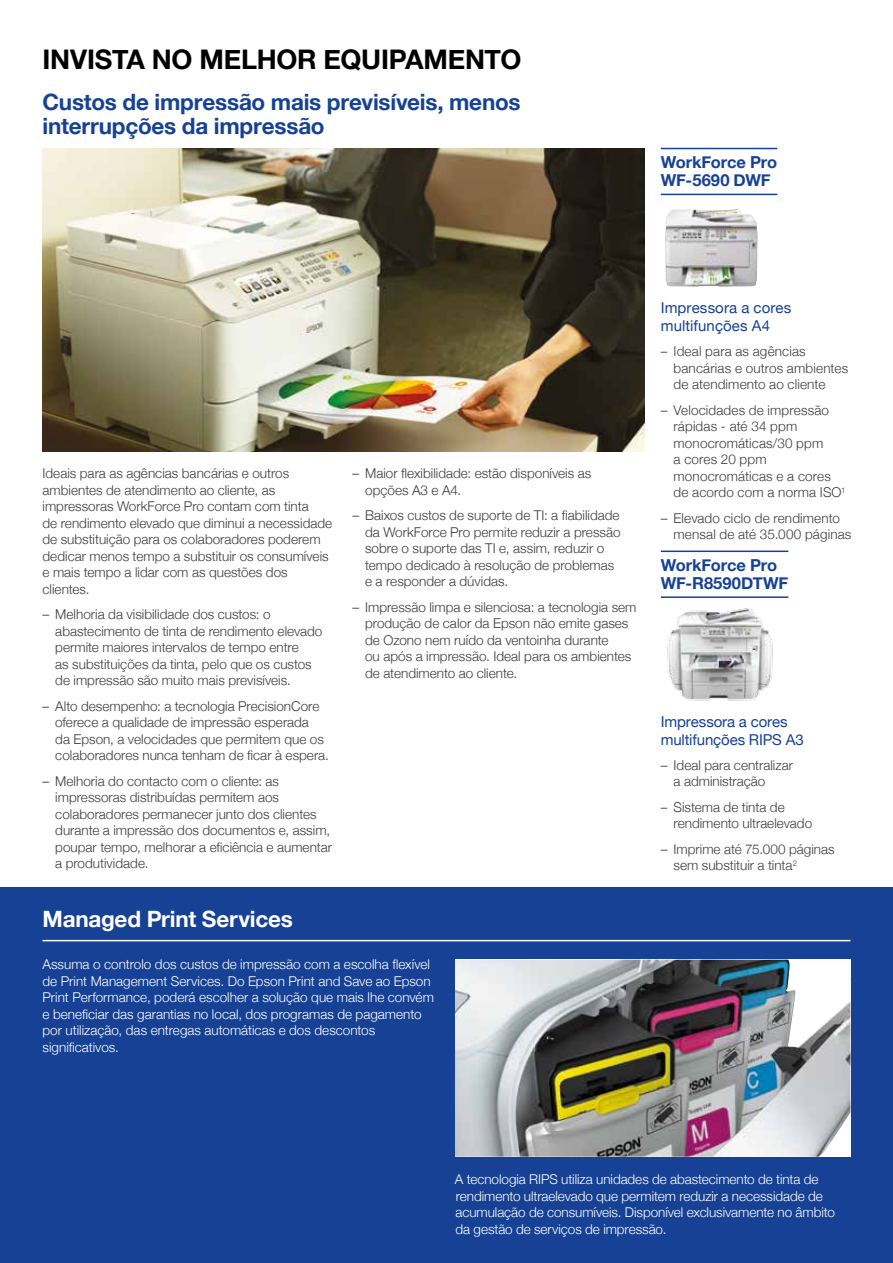
<style>
.page{position:relative;width:893px;height:1263px;background:#fff}
.page>*{position:absolute;margin:0;border:0;box-sizing:border-box;transform-origin:0 0}
.t1{font:700 27px "Helvetica Neue";letter-spacing:-.01em;color:#000}
.t2{font:700 22.5px/24px "Helvetica Neue";letter-spacing:-.01em;color:#164194}
.t3{font:700 22.5px "Helvetica Neue";letter-spacing:-.01em;color:#fff}
.t4{font:700 16.5px/18px "Helvetica Neue";letter-spacing:-.005em;color:#164194}
.t5{font:15px/18px "Helvetica Neue";color:#164194}
.t6{font:300 13.5px/16.5px "Helvetica Neue";color:#3c3c3b}
.t7{font:300 13.5px/16.5px "Helvetica Neue";color:#fff}
</style>
<div class="page">
<div style="left:0;top:888px;width:893px;height:375px;background:#164194"></div>
<hr style="left:43px;top:940px;width:807px;height:1px;background:#fff">
<hr style="left:661px;top:148px;width:116px;height:1px;background:#164194">
<hr style="left:661px;top:194px;width:116px;height:1px;background:#164194">
<hr style="left:661px;top:550px;width:127px;height:2px;background:#164194">
<hr style="left:661px;top:596px;width:127px;height:2px;background:#164194">
<img style="left:667px;top:608px;width:106px;height:93px">
<img style="left:43px;top:148px;width:601px;height:303px">
<img style="left:665px;top:209px;width:93px;height:78px">
<img style="left:455px;top:960px;width:395px;height:197px">
<h1 class="t1" style="left:43px;top:42px;width:480px">INVISTA NO MELHOR EQUIPAMENTO</h1>
<h2 class="t2" style="left:43px;top:89px;width:479px">Custos de impressão mais previsíveis, menos interrupções da impressão</h2>
<p class="t4" style="left:661px;top:153px;width:118px">WorkForce Pro<br>WF-5690 DWF</p>
<p class="t6" style="left:43px;top:465px;width:291px">Ideais para as agências bancárias e outros ambientes de atendimento ao cliente, as impressoras WorkForce Pro contam com tinta<br>de rendimento elevado que diminui a necessidade de substituição para os colaboradores poderem dedicar menos tempo a substituir os consumíveis e mais tempo a lidar com as questões dos clientes.</p>
<p class="t6" style="left:55px;top:606px;width:269px;text-indent:-13px">– Melhoria da visibilidade dos custos: o abastecimento de tinta de rendimento elevado permite maiores intervalos de tempo entre<br>as substituições da tinta, pelo que os custos de impressão são muito mais previsíveis.</p>
<p class="t6" style="left:55px;top:697px;width:275px;text-indent:-13px">– Alto desempenho: a tecnologia PrecisionCore oferece a qualidade de impressão esperada<br>da Epson, a velocidades que permitem que os colaboradores nunca tenham de ficar à espera.</p>
<p class="t6" style="left:55px;top:772px;width:278px;text-indent:-13px">– Melhoria do contacto com o cliente: as impressoras distribuídas permitem aos colaboradores permanecer junto dos clientes durante a impressão dos documentos e, assim, poupar tempo, melhorar a eficiência e aumentar a produtividade.</p>
<p class="t6" style="left:365px;top:465px;width:228px;text-indent:-13px">– Maior flexibilidade: estão disponíveis as opções A3 e A4.</p>
<p class="t6" style="left:365px;top:507px;width:257px;text-indent:-13px">– Baixos custos de suporte de TI: a fiabilidade da WorkForce Pro permite reduzir a pressão sobre o suporte das TI e, assim, reduzir o tempo dedicado à resolução de problemas e a responder a dúvidas.</p>
<p class="t6" style="left:365px;top:598px;width:273px;text-indent:-13px">– Impressão limpa e silenciosa: a tecnologia sem produção de calor da Epson não emite gases de Ozono nem ruído da ventoinha durante<br>ou após a impressão. Ideal para os ambientes de atendimento ao cliente.</p>
<h2 class="t3" style="left:43px;top:905px;width:252px">Managed Print Services</h2>
<p class="t7" style="left:43px;top:956px;width:393px">Assuma o controlo dos custos de impressão com a escolha flexível de Print Management Services. Do Epson Print and Save ao Epson Print Performance, poderá escolher a solução que mais lhe convém e beneficiar das garantias no local, dos programas de pagamento por utilização, das entregas automáticas e dos descontos significativos.</p>
<p class="t5" style="left:661px;top:298px;width:132px">Impressora a cores multifunções A4</p>
<p class="t6" style="left:674px;top:343px;width:176px;text-indent:-13px">– Ideal para as agências bancárias e outros ambientes de atendimento ao cliente</p>
<p class="t6" style="left:674px;top:401px;width:173px;text-indent:-13px">– Velocidades de impressão rápidas - até 34 ppm monocromáticas/30 ppm<br>a cores 20 ppm monocromáticas e a cores de acordo com a norma ISO<sup>1</sup></p>
<p class="t6" style="left:674px;top:509px;width:179px;text-indent:-13px">– Elevado ciclo de rendimento mensal de até 35.000 páginas</p>
<p class="t4" style="left:661px;top:556px;width:129px">WorkForce Pro<br>WF-R8590DTWF</p>
<p class="t5" style="left:661px;top:712px;width:144px">Impressora a cores multifunções RIPS A3</p>
<p class="t6" style="left:674px;top:756px;width:121px;text-indent:-13px">– Ideal para centralizar a administração</p>
<p class="t6" style="left:674px;top:798px;width:140px;text-indent:-13px">– Sistema de tinta de rendimento ultraelevado</p>
<p class="t6" style="left:674px;top:840px;width:163px;text-indent:-13px">– Imprime até 75.000 páginas sem substituir a tinta<sup>2</sup></p>
<p class="t7" style="left:455px;top:1171px;width:382px">A tecnologia RIPS utiliza unidades de abastecimento de tinta de rendimento ultraelevado que permitem reduzir a necessidade de acumulação de consumíveis. Disponível exclusivamente no âmbito da gestão de serviços de impressão.</p>
</div>
